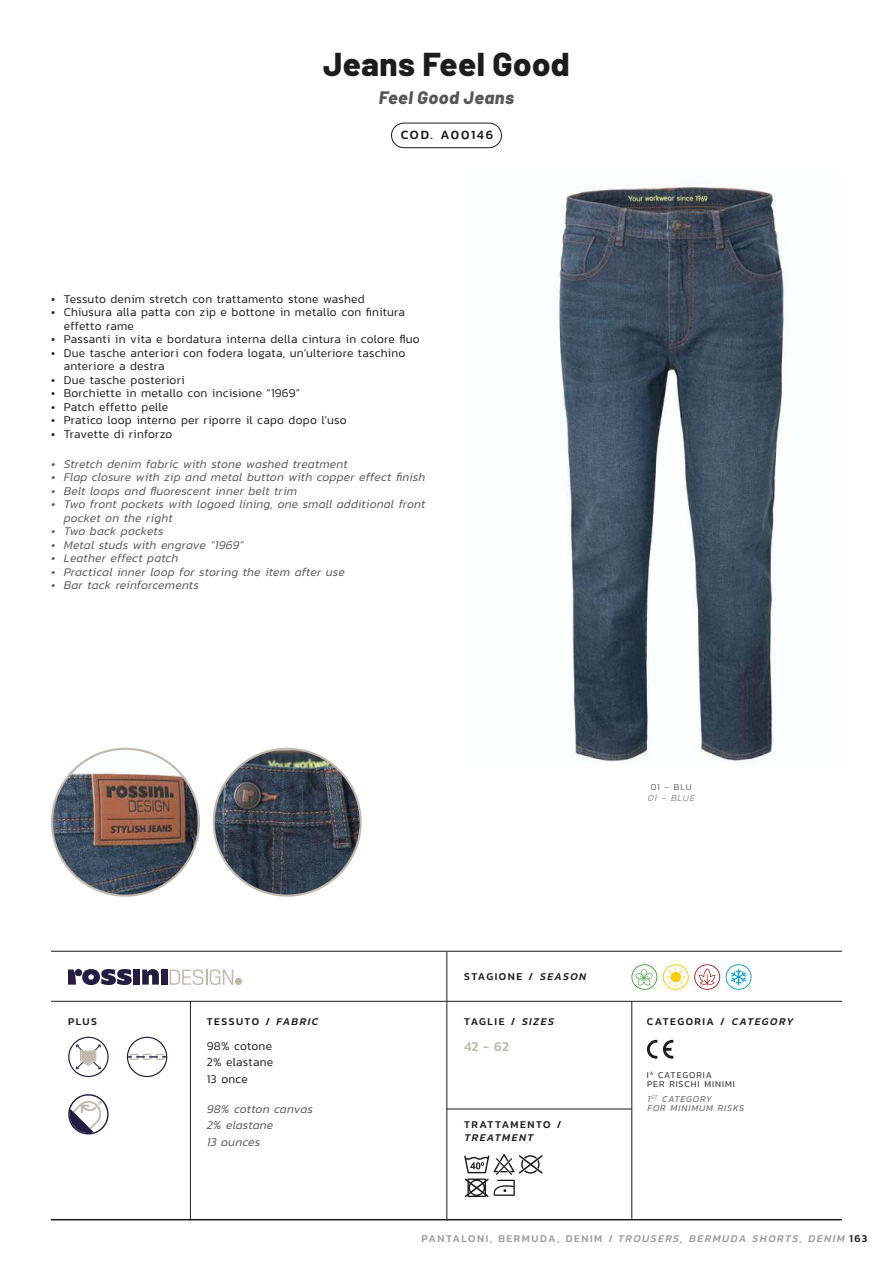
<style>
.page{position:relative;width:893px;height:1263px;background:#fff}
.page>*{position:absolute;margin:0;border:0;box-sizing:border-box;transform-origin:0 0}
.t1{font:800 33px "Barlow";letter-spacing:.015em;color:#1b1d1c}
.t2{font:italic 800 18px "Barlow";letter-spacing:.03em;color:#555656}
.t3{font:500 13.5px "Kanit";color:#c2b7ab}
.t4{font:500 12.75px "Kanit";letter-spacing:.13em;color:#1b1d1c}
.t5{font:300 12px/16.5px "Kanit";letter-spacing:.015em;color:#1b1d1c}
.t6{font:italic 300 12px/13.5px "Kanit";letter-spacing:.01em;color:#555656}
.t7{font:500 10.5px "Kanit";letter-spacing:.14em;color:#1b1d1c}
.t8{font:italic 500 10.5px "Kanit";letter-spacing:.13em;color:#1b1d1c}
.t9{font:italic 500 10.5px "Kanit";letter-spacing:.14em;color:#9b9d9d}
.t10{font:500 10.5px "Kanit";letter-spacing:.145em;color:#9b9d9d}
.t11{font:italic 300 9px "Kanit";letter-spacing:.1em;color:#555656}
.t12{font:300 9px/9px "Kanit";letter-spacing:.105em;color:#1b1d1c}
.t13{font:italic 200 9px "Kanit";letter-spacing:.09em;color:#555656}
.t14{font:200 9px "Kanit";color:#1b1d1c}
.s1{font-style:normal;color:#1b1d1c}
</style>
<div class="page">
<svg style="left:726px;top:964px;width:26px;height:26px"></svg>
<svg style="left:663px;top:964px;width:57px;height:26px"></svg>
<svg style="left:631px;top:964px;width:26px;height:26px"></svg>
<img style="left:554px;top:186px;width:234px;height:577px">
<div style="left:133px;top:969px;width:7px;height:15px;background:#261c43"></div>
<div style="left:161px;top:969px;width:7px;height:15px;background:#261c43"></div>
<svg style="left:82px;top:969px;width:50px;height:16px"></svg>
<div style="left:75px;top:969px;width:7px;height:7px;background:#261c43;border-radius:50%"></div>
<svg style="left:68px;top:969px;width:8px;height:15px"></svg>
<svg style="left:142px;top:969px;width:17px;height:15px"></svg>
<div style="left:235px;top:978px;width:7px;height:7px;background:#c2b7ab;border-radius:50%"></div>
<svg style="left:170px;top:969px;width:63px;height:16px"></svg>
<img style="left:214px;top:749px;width:147px;height:147px;border-radius:73px">
<img style="left:52px;top:749px;width:147px;height:147px;border-radius:73px">
<svg style="left:127px;top:1037px;width:40px;height:40px"></svg>
<svg style="left:68px;top:1037px;width:41px;height:40px"></svg>
<svg style="left:68px;top:1094px;width:41px;height:40px"></svg>
<hr style="left:51px;top:951px;width:791px;height:1px;background:#1b1d1c">
<hr style="left:190px;top:1001px;width:1px;height:219px;background:#1b1d1c">
<hr style="left:51px;top:1001px;width:791px;height:1px;background:#1b1d1c">
<hr style="left:446px;top:952px;width:1px;height:268px;background:#1b1d1c">
<hr style="left:631px;top:1001px;width:1px;height:217px;background:#1b1d1c">
<hr style="left:446px;top:1108px;width:186px;height:1px;background:#1b1d1c">
<hr style="left:51px;top:1219px;width:791px;height:1px;background:#1b1d1c">
<svg style="left:464px;top:1154px;width:79px;height:43px"></svg>
<div style="left:391px;top:123px;width:111px;height:25px;border:1px solid #1b1d1c;border-radius:12px"></div>
<svg style="left:663px;top:1040px;width:10px;height:19px"></svg>
<svg style="left:647px;top:1040px;width:10px;height:19px"></svg>
<h1 class="t1" style="left:323px;top:39px;width:248px">Jeans Feel Good</h1>
<h2 class="t2" style="left:379px;top:84px;width:137px">Feel Good Jeans</h2>
<p class="t4" style="left:401px;top:126px;width:94px">COD. A00146</p>
<p class="t5" style="left:51px;top:290px;width:315px">• Tessuto denim stretch con trattamento stone washed</p>
<p class="t5" style="left:64px;top:305px;width:343px;line-height:13.5px;text-indent:-13px">• Chiusura alla patta con zip e bottone in metallo con finitura effetto rame</p>
<p class="t5" style="left:51px;top:331px;width:370px">• Passanti in vita e bordatura interna della cintura in colore fluo</p>
<p class="t5" style="left:64px;top:346px;width:343px;line-height:13.5px;text-indent:-13px">• Due tasche anteriori con fodera logata, un’ulteriore taschino anteriore a destra</p>
<p class="t5" style="left:51px;top:371px;width:135px">• Due tasche posteriori</p>
<p class="t5" style="left:51px;top:385px;width:251px">• Borchiette in metallo con incisione “1969”</p>
<p class="t5" style="left:51px;top:398px;width:119px">• Patch effetto pelle</p>
<p class="t5" style="left:51px;top:412px;width:297px">• Pratico loop interno per riporre il capo dopo l’uso</p>
<p class="t5" style="left:51px;top:425px;width:123px">• Travette di rinforzo</p>
<p class="t6" style="left:51px;top:457px;width:298px">• Stretch denim fabric with stone washed treatment</p>
<p class="t6" style="left:51px;top:470px;width:376px">• Flap closure with zip and metal button with copper effect finish</p>
<p class="t6" style="left:51px;top:484px;width:248px">• Belt loops and fluorescent inner belt trim</p>
<p class="t6" style="left:64px;top:497px;width:363px;text-indent:-13px">• Two front pockets with logoed lining, one small additional front pocket on the right</p>
<p class="t6" style="left:51px;top:524px;width:114px">• Two back pockets</p>
<p class="t6" style="left:51px;top:538px;width:194px">• Metal studs with engrave “1969”</p>
<p class="t6" style="left:51px;top:551px;width:129px">• Leather effect patch</p>
<p class="t6" style="left:51px;top:565px;width:295px">• Practical inner loop for storing the item after use</p>
<p class="t6" style="left:51px;top:578px;width:149px">• Bar tack reinforcements</p>
<p class="t14" style="left:651px;top:781px;width:43px">01 - BLU</p>
<p class="t13" style="left:648px;top:792px;width:48px">01 - BLUE</p>
<p class="t7" style="left:464px;top:969px;width:71px">STAGIONE /</p>
<p class="t8" style="left:540px;top:969px;width:48px">SEASON</p>
<p class="t7" style="left:68px;top:1013px;width:31px">PLUS</p>
<p class="t7" style="left:207px;top:1013px;width:65px">TESSUTO /</p>
<p class="t7" style="left:464px;top:1013px;width:53px">TAGLIE /</p>
<p class="t7" style="left:647px;top:1013px;width:79px">CATEGORIA /</p>
<p class="t8" style="left:276px;top:1014px;width:43px">FABRIC</p>
<p class="t8" style="left:522px;top:1014px;width:33px">SIZES</p>
<p class="t8" style="left:732px;top:1014px;width:63px">CATEGORY</p>
<p class="t5" style="left:207px;top:1037px;width:68px;text-align:justify">98% cotone 2% elastane 13 once</p>
<p class="t3" style="left:464px;top:1036px;width:46px">42 - 62</p>
<p class="t12" style="left:647px;top:1070px;width:89px">I<sup>A</sup> CATEGORIA<br>PER RISCHI MINIMI</p>
<p class="t11" style="left:648px;top:1093px;width:66px">1<sup>ST</sup> CATEGORY</p>
<p class="t6" style="left:207px;top:1102px;width:107px">98% cotton canvas</p>
<p class="t11" style="left:648px;top:1102px;width:98px">FOR MINIMUM RISKS</p>
<p class="t6" style="left:207px;top:1117px;width:68px;line-height:16.5px">2% elastane<br>13 ounces</p>
<p class="t7" style="left:464px;top:1116px;width:99px">TRATTAMENTO /</p>
<p class="t8" style="left:464px;top:1130px;width:70px">TREATMENT</p>
<p class="t9" style="left:618px;top:1231px;width:251px">TROUSERS, BERMUDA SHORTS, DENIM <span class="s1">163</span></p>
<p class="t10" style="left:421px;top:1231px;width:193px">PANTALONI, BERMUDA, DENIM /</p>
</div>
